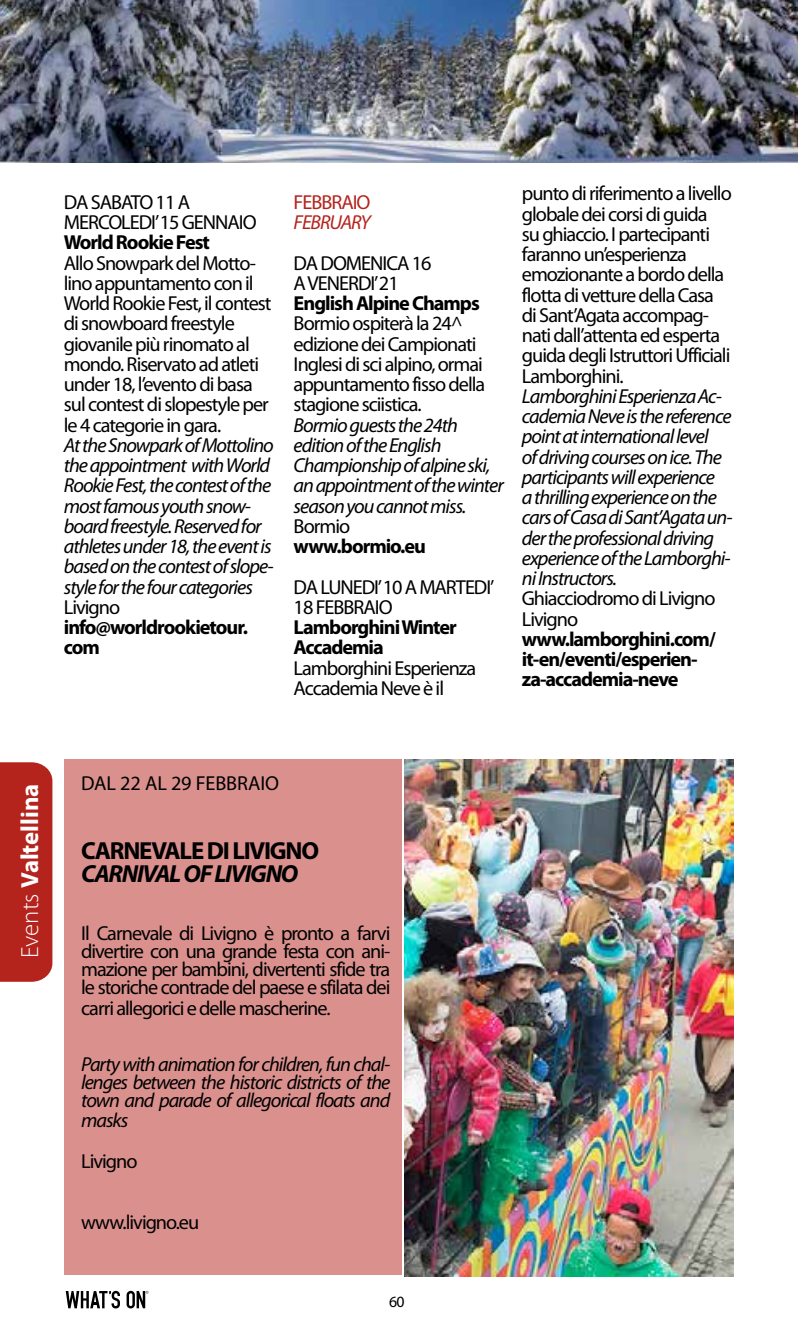
<style>
.page{position:relative;width:798px;height:1340px;background:#fff}
.page>*{position:absolute;margin:0;border:0;box-sizing:border-box;transform-origin:0 0}
.t1{font:700 24.75px "Myriad Pro";letter-spacing:-.05em;color:#000}
.t2{font:italic 700 24.75px "Myriad Pro";letter-spacing:-.05em;color:#000}
.t3{font:700 24.75px "Myriad Pro";color:#fff}
.t4{font:20.25px/20.2px "Myriad Pro";letter-spacing:-.05em;color:#000}
.t5{font:italic 20.25px/20.2px "Myriad Pro";letter-spacing:-.05em;color:#000}
.t6{font:700 20.25px/20.2px "Myriad Pro";letter-spacing:-.05em;color:#000}
.t7{font:20.25px "Myriad Pro";letter-spacing:-.005em;color:#000}
.t8{font:20.25px "Myriad Pro";letter-spacing:-.05em;color:#b5231d}
.t9{font:italic 20.25px "Myriad Pro";letter-spacing:-.05em;color:#b5231d}
.t10{font:15.75px "Myriad Pro";color:#000}
.s1{font-weight:300}
</style>
<div class="page">
<div style="left:0;top:762px;width:52px;height:219px;background:#b5231d"></div>
<img style="left:0;top:0;width:797px;height:162px">
<svg style="left:66px;top:1290px;width:54px;height:18px"></svg>
<svg style="left:126px;top:1290px;width:22px;height:18px"></svg>
<div style="left:64px;top:759px;width:337px;height:516px;background:#da918e"></div>
<img style="left:404px;top:760px;width:329px;height:516px">
<p class="t4" style="left:64px;top:191px;width:194px">DA SABATO 11 A<br>MERCOLEDI’15 GENNAIO</p>
<p class="t6" style="left:64px;top:232px;width:147px">World Rookie Fest</p>
<p class="t4" style="left:64px;top:252px;width:209px">Allo Snowpark del Motto&shy;lino appuntamento con il<br>World Rookie Fest, il contest di snowboard freestyle giovanile più rinomato al mondo. Riservato ad atleti under 18, l’evento di basa sul contest di slopestyle per le 4 categorie in gara.</p>
<p class="t5" style="left:64px;top:434px;width:211px">At the Snowpark of Mottolino the appointment with World<br>Rookie Fest, the contest of the most famous youth snow&shy;board freestyle. Reserved for athletes under 18, the event is based on the contest of slope&shy;style for the four categories</p>
<p class="t4" style="left:64px;top:596px;width:58px">Livigno</p>
<p class="t6" style="left:64px;top:616px;width:186px">info@worldrookietour. com</p>
<p class="t8" style="left:293px;top:189px;width:78px">FEBBRAIO</p>
<p class="t9" style="left:293px;top:210px;width:79px">FEBRUARY</p>
<p class="t4" style="left:293px;top:252px;width:139px">DA DOMENICA 16<br>A VENERDI’21</p>
<p class="t6" style="left:293px;top:292px;width:188px">English Alpine Champs</p>
<p class="t4" style="left:293px;top:313px;width:193px">Bormio ospiterà la 24^ edizione dei Campionati<br>Inglesi di sci alpino, ormai appuntamento fisso della stagione sciistica.</p>
<p class="t5" style="left:293px;top:414px;width:211px">Bormio guests the 24th edition of the English<br>Championship of alpine ski, an appointment of the winter season you cannot miss.</p>
<p class="t4" style="left:293px;top:515px;width:58px">Bormio</p>
<p class="t6" style="left:293px;top:535px;width:134px">www.bormio.eu</p>
<p class="t4" style="left:293px;top:576px;width:202px">DA LUNEDI’10 A MARTEDI’<br>18 FEBBRAIO</p>
<p class="t6" style="left:293px;top:616px;width:165px">Lamborghini Winter<br>Accademia</p>
<p class="t4" style="left:293px;top:657px;width:184px">Lamborghini Esperienza<br>Accademia Neve è il</p>
<p class="t4" style="left:521px;top:183px;width:211px">punto di riferimento a livello globale dei corsi di guida<br>su ghiaccio. I partecipanti faranno un’esperienza emozionante a bordo della flotta di vetture della Casa di Sant’Agata accompag&shy;nati dall’attenta ed esperta guida degli Istruttori Ufficiali<br>Lamborghini.</p>
<p class="t5" style="left:521px;top:385px;width:212px">Lamborghini Esperienza Ac&shy;cademia Neve is the reference point at international level<br>of driving courses on ice. The participants will experience<br>a thrilling experience on the cars of Casa di Sant’Agata un&shy;der the professional driving experience of the Lamborghi&shy;ni Instructors.</p>
<p class="t4" style="left:521px;top:588px;width:195px">Ghiacciodromo di Livigno<br>Livigno</p>
<p class="t6" style="left:521px;top:628px;width:195px">www.lamborghini.com/ it-en/eventi/esperien&shy;za-accademia-neve</p>
<p class="t3" style="left:14px;top:958px;width:176px;rotate:-90deg"><span class="s1">Events</span> Valtellina</p>
<p class="t7" style="left:81px;top:770px;width:199px">DAL 22 AL 29 FEBBRAIO</p>
<p class="t1" style="left:81px;top:835px;width:239px">CARNEVALE DI LIVIGNO</p>
<p class="t2" style="left:81px;top:857px;width:219px">CARNIVAL OF LIVIGNO</p>
<p class="t4" style="left:81px;top:924px;width:310px;line-height:18px;text-align:justify">Il Carnevale di Livigno è pronto a farvi divertire con una grande festa con ani&shy;mazione per bambini, divertenti sfide tra le storiche contrade del paese e sfilata dei</p>
<p class="t4" style="left:81px;top:997px;width:251px">carri allegorici e delle mascherine.</p>
<p class="t5" style="left:81px;top:1054px;width:310px;line-height:18px;text-align:justify">Party with animation for children, fun chal&shy;lenges between the historic districts of the town and parade of allegorical floats and</p>
<p class="t5" style="left:81px;top:1110px;width:49px">masks</p>
<p class="t4" style="left:81px;top:1150px;width:58px">Livigno</p>
<p class="t4" style="left:81px;top:1211px;width:119px">www.livigno.eu</p>
<p class="t10" style="left:389px;top:1292px;width:17px">60</p>
</div>
